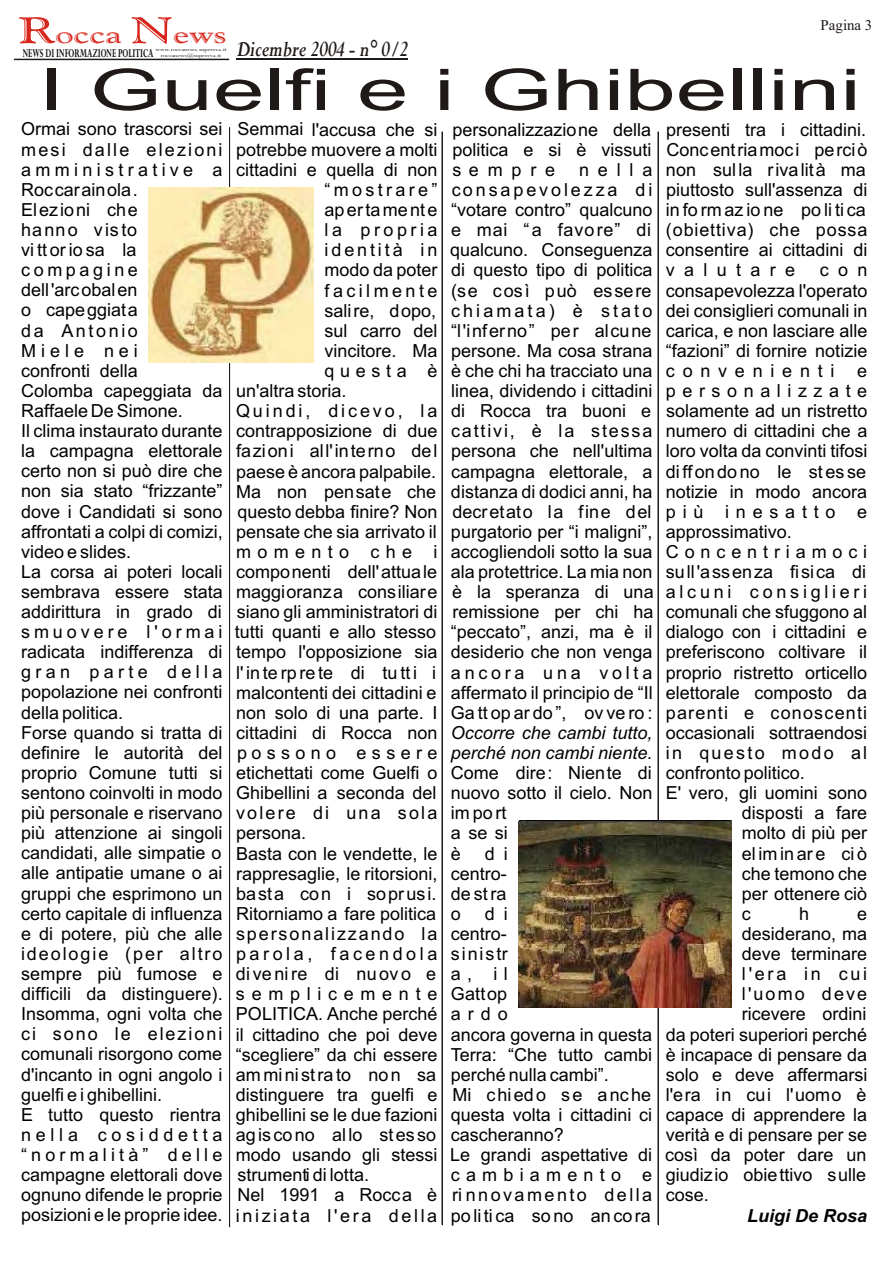
<style>
.page{position:relative;width:894px;height:1263px;background:#fff}
.page>*{position:absolute;margin:0;border:0;box-sizing:border-box;transform-origin:0 0}
.t1{font:57.45px "Arial";color:#1f1a17;scale:1.61 1}
.t2{font:36.9px "Goudy Handtooled BT";color:#d9261c;scale:1.42 1}
.t3{font:24.6px "Goudy Handtooled BT";color:#d9261c;scale:1.42 1}
.t4{font:italic 700 24.15px "Perpetua";color:#1f1a17;scale:.77 1}
.t5{font:18px/20.1px "Arial";color:#000;text-align:justify}
.t6{font:18px "Arial";letter-spacing:.16em;color:#000}
.t7{font:18px "Arial";letter-spacing:.045em;color:#000}
.t8{font:18px "Arial";letter-spacing:.105em;color:#000}
.t9{font:18px "Arial";letter-spacing:.07em;color:#000}
.t10{font:italic 700 18px "Arial";color:#000}
.t11{font:18px "Arial";letter-spacing:.09em;color:#000}
.t12{font:18px "Arial";letter-spacing:.115em;color:#000}
.t13{font:18px "Arial";letter-spacing:.2em;color:#000}
.t14{font:18px "Arial";letter-spacing:.145em;color:#000}
.t15{font:18px "Arial";letter-spacing:.275em;color:#000}
.t16{font:14.85px "Times New Roman";color:#1f1a17}
.t17{font:700 13.2px "Perpetua";color:#0d0d0d;scale:.62 1}
.t18{font:5.4px "Perpetua";color:#1f1a17;scale:1.32 1}
.s1{font-size:36.9px}
.s2{font-style:italic}
</style>
<div class="page">
<div style="left:229px;top:128px;width:1px;height:1099px;background:#a3d1d1;border:1px solid #1f1a17"></div>
<div style="left:442px;top:132px;width:1px;height:1093px;background:#a3d1d1;border:1px solid #1f1a17"></div>
<div style="left:658px;top:132px;width:1px;height:1093px;background:#a3d1d1;border:1px solid #1f1a17"></div>
<div style="left:14px;top:59px;width:215px;height:1px;background:#007dc2;border:1px solid #1f1a17"></div>
<hr style="left:236px;top:59px;width:172px;height:1px;background:#1f1a17">
<img style="left:519px;top:821px;width:212px;height:187px">
<img style="left:149px;top:187px;width:165px;height:176px">
<h2 class="t2" style="left:19px;top:15px;width:27px">R</h2>
<p class="t17" style="left:23px;top:49px;width:213px">NEWS DI INFORMAZIONE POLITICA</p>
<p class="t18" style="left:161px;top:54px;width:47px">roccanews@supereva.it</p>
<h3 class="t3" style="left:55px;top:24px;width:122px">occa <span class="s1">N</span>ews</h3>
<p class="t18" style="left:155px;top:48px;width:56px">www.roccanews.supereva.it</p>
<h3 class="t4" style="left:236px;top:41px;width:225px">Dicembre 2004 - n° 0/2</h3>
<p class="t16" style="left:821px;top:20px;width:53px">Pagina 3</p>
<h1 class="t1" style="left:38px;top:68px;width:512px">I Guelfi e i Ghibellini</h1>
<p class="t5" style="left:21px;top:121px;width:848px">Ormai sono trascorsi sei Semmai l'accusa che si personalizzazione della presenti tra i cittadini. mesi dal le elezioni potrebbe muovere a molti politica e si è vissuti Concentriamoci perciò amministrative a cittadini e quella di non s e m p r e</p>
<p class="t5" style="left:579px;top:161px;width:288px">n e l l a non sul la rivalità ma</p>
<p class="t5" style="left:21px;top:181px;width:118px">Roccarainola.</p>
<p class="t6" style="left:325px;top:183px;width:545px">“mostrare” consapevolezza di piuttosto sull'assenza di</p>
<p class="t5" style="left:21px;top:201px;width:118px">Elezioni che</p>
<p class="t5" style="left:325px;top:201px;width:543px">apertamente “votare contro” qualcuno in fo rm az io ne po li ti ca</p>
<p class="t11" style="left:21px;top:223px;width:117px">hanno visto</p>
<p class="t7" style="left:325px;top:223px;width:544px">l a p r o p r i a e mai “a favore” di (obiettiva) che possa</p>
<p class="t5" style="left:21px;top:241px;width:117px">vi tt or io sa la</p>
<p class="t5" style="left:325px;top:242px;width:544px">i d e n t i t à i n qualcuno. Conseguenza consentire ai cittadini di</p>
<p class="t13" style="left:21px;top:263px;width:118px">compagine</p>
<p class="t5" style="left:325px;top:262px;width:472px">modo da poter di questo tipo di politica v a l u t a r e</p>
<p class="t5" style="left:820px;top:262px;width:49px">con</p>
<p class="t5" style="left:21px;top:282px;width:118px">dell'arcobalen</p>
<p class="t5" style="left:325px;top:282px;width:544px">f a c i l m e n t e (se così può essere consapevolezza l'operato</p>
<p class="t5" style="left:21px;top:302px;width:118px">o capeggiata</p>
<p class="t5" style="left:325px;top:302px;width:544px">salire, dopo, c h i a m a t a ) è s t a t o dei consiglieri comunali in</p>
<p class="t14" style="left:21px;top:323px;width:118px">da Antonio</p>
<p class="t5" style="left:325px;top:322px;width:544px">sul carro del “l'inferno” per alcune carica, e non lasciare alle</p>
<p class="t15" style="left:21px;top:344px;width:118px">Miele nei</p>
<p class="t5" style="left:325px;top:342px;width:544px">vincitore. Ma persone. Ma cosa strana “fazioni” di fornire notizie</p>
<p class="t5" style="left:21px;top:362px;width:118px">confronti della</p>
<p class="t5" style="left:325px;top:362px;width:512px">questa è è che chi ha tracciato una c o n v e n i e n t i</p>
<p class="t5" style="left:857px;top:362px;width:12px">e</p>
<p class="t5" style="left:21px;top:382px;width:327px">Colomba capeggiata da un'altra storia.</p>
<p class="t5" style="left:451px;top:382px;width:418px">linea, dividendo i cittadini p e r s o n a l i z z a t e</p>
<p class="t5" style="left:21px;top:402px;width:163px">Raffaele De Simone.</p>
<p class="t5" style="left:21px;top:402px;width:848px;text-align:left;text-indent:215px">Q u i n d i , d i c e v o , l a di Rocca tra buoni e solamente ad un ristretto Il clima instaurato durante contrapposizione di due cattivi, è la stessa numero di cittadini che a la campagna elettorale fazioni all'interno del persona che nell'ultima loro volta da convinti tifosi certo non si può dire che paese è ancora palpabile. campagna elettorale, a di ffon do no le st es se non sia stato “frizzante” Ma non pensate che distanza di dodici anni, ha notizie in modo ancora dove i Candidati si sono questo debba finire? Non decretato la fine del p i ù i n e s a t t o e affrontati a colpi di comizi, pensate che sia arrivato il purgatorio per “i maligni”, approssimativo.<br>video e slides.</p>
<p class="t5" style="left:21px;top:543px;width:848px;text-indent:215px">momento che i accogliendoli sotto la sua Concentriamoci La corsa ai poteri locali componenti dell'attuale ala protettrice. La mia non sull'assenza fisica di sembrava essere stata maggioranza consiliare è la speranza di una a l c u n i c o n s i g l i e r i addirittura in grado di siano gli amministratori di remissione per chi ha comunali che sfuggono al s m u o v e r e l ' o r m a i tutti quanti e allo stesso “peccato”, anzi, ma è il dialogo con i cittadini e radicata indifferenza di tempo l'opposizione sia desiderio che non venga preferiscono coltivare il gran parte della l'interprete di tutti i ancora una volta proprio ristretto orticello popolazione nei confronti malcontenti dei cittadini e affermato il principio de “Il elettorale composto da della politica.</p>
<p class="t5" style="left:21px;top:704px;width:848px;text-align:left;text-indent:215px">non solo di una parte. I Gattopardo”, ovvero: parenti e conoscenti Forse quando si tratta di cittadini di Rocca non <span class="s2">Occorre che cambi tutto,</span> occasionali sottraendosi definire le autorità del p o s s o n o e s s e r e <span class="s2">perché non cambi niente.</span> in questo modo al proprio Comune tutti si etichettati come Guelfi o Come dire: Niente di confronto politico. sentono coinvolti in modo Ghibellini a seconda del nuovo sotto il cielo. Non E' vero, gli uomini sono più personale e riservano volere di una sola im po rt</p>
<p class="t5" style="left:742px;top:805px;width:127px">disposti a fare</p>
<p class="t5" style="left:21px;top:825px;width:286px">più attenzione ai singoli persona.</p>
<p class="t5" style="left:451px;top:825px;width:58px">a se si</p>
<p class="t5" style="left:742px;top:825px;width:127px">molto di più per</p>
<p class="t5" style="left:21px;top:845px;width:441px">candidati, alle simpatie o Basta con le vendette, le è</p>
<p class="t5" style="left:485px;top:845px;width:24px">d i</p>
<p class="t9" style="left:742px;top:846px;width:127px">eliminare ciò</p>
<p class="t5" style="left:21px;top:865px;width:487px">alle antipatie umane o ai rappresaglie, le ritorsioni, centro-</p>
<p class="t5" style="left:742px;top:865px;width:127px">che temono che</p>
<p class="t5" style="left:21px;top:885px;width:487px">gruppi che esprimono un basta con i soprusi. de stra</p>
<p class="t5" style="left:742px;top:885px;width:127px">per ottenere ciò</p>
<p class="t5" style="left:21px;top:905px;width:441px">certo capitale di influenza Ritorniamo a fare politica o</p>
<p class="t5" style="left:485px;top:905px;width:24px">d i</p>
<p class="t5" style="left:742px;top:905px;width:10px">c</p>
<p class="t5" style="left:799px;top:905px;width:12px">h</p>
<p class="t5" style="left:857px;top:905px;width:12px">e</p>
<p class="t5" style="left:21px;top:925px;width:487px">e di potere, più che alle spersonalizzando la centro-</p>
<p class="t5" style="left:742px;top:925px;width:127px">desiderano, ma</p>
<p class="t8" style="left:21px;top:947px;width:488px">ideologie (per altro parola, facendola sinistr</p>
<p class="t5" style="left:742px;top:945px;width:127px">deve terminare</p>
<p class="t5" style="left:21px;top:966px;width:488px">sempre più fumose e di venire di nuovo e a , i l</p>
<p class="t5" style="left:742px;top:966px;width:127px">l'era in cui</p>
<p class="t5" style="left:21px;top:985px;width:488px">difficili da distinguere). s e m p l i c e m e n t e Gattop</p>
<p class="t12" style="left:742px;top:987px;width:127px">l'uomo deve</p>
<p class="t5" style="left:21px;top:1006px;width:488px">Insomma, ogni volta che POLITICA. Anche perché a r d o</p>
<p class="t5" style="left:21px;top:1006px;width:848px;text-indent:721px">ricevere ordini ci sono le elezioni il cittadino che poi deve ancora governa in questa da poteri superiori perché comunali risorgono come “scegliere” da chi essere Terra: “Che tutto cambi è incapace di pensare da d'incanto in ogni angolo i ammini strato non sa perché nulla cambi”.</p>
<p class="t5" style="left:666px;top:1066px;width:203px">solo e deve affermarsi</p>
<p class="t5" style="left:21px;top:1086px;width:143px">guelfi e i ghibellini.</p>
<p class="t5" style="left:21px;top:1086px;width:848px;text-indent:215px">distinguere tra guelfi e Mi chiedo se anche l'era in cui l'uomo è E tutto questo rientra ghibellini se le due fazioni questa volta i cittadini ci capace di apprendere la n e l l a c o s i d d e t t a agiscono allo stesso cascheranno?</p>
<p class="t5" style="left:21px;top:1126px;width:848px;text-indent:645px">verità e di pensare per se “ n o r m a l i t à ” d e l l e modo usando gli stessi Le grandi aspettative di così da poter dare un campagne elettorali dove strumenti di lotta.</p>
<p class="t5" style="left:21px;top:1167px;width:847px;text-align:left;text-indent:430px">c a m b i a m e n t o e giudizio obiettivo sulle ognuno difende le proprie Nel 1991 a Rocca è ri nnovamento del la cose.<br>posizioni e le proprie idee. i n i z i a t a l ' e r a d e l l a po li ti ca so no an co ra</p>
<p class="t10" style="left:747px;top:1208px;width:122px">Luigi De Rosa</p>
</div>
